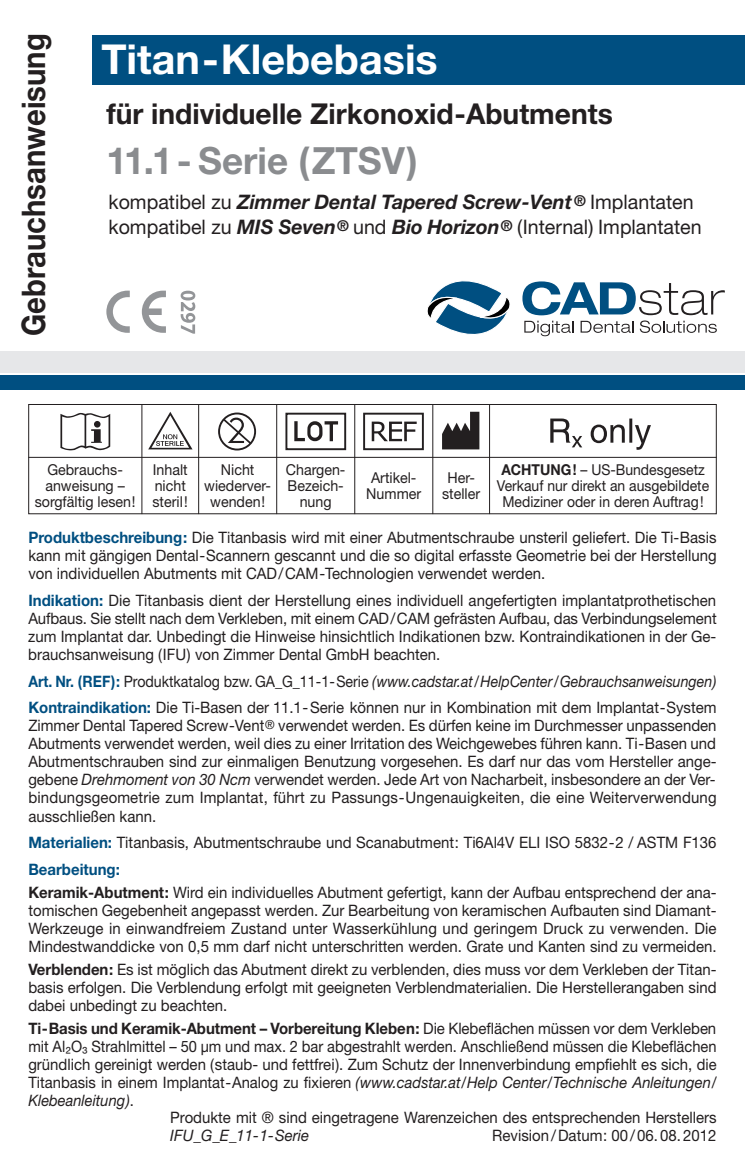
<style>
.page{position:relative;width:745px;height:1170px;background:#fff}
.page>*{position:absolute;margin:0;border:0;box-sizing:border-box;transform-origin:0 0}
.t1{font:700 41.25px "Helvetica Neue";color:#fff}
.t2{font:700 37.5px "Helvetica Neue";color:#8a8c8f}
.t3{font:700 32.5px "Helvetica Neue";color:#231f20;scale:.9 1}
.t4{font:700 28.75px "Helvetica Neue";color:#231f20}
.t5{font:20px/25px "Helvetica Neue";color:#231f20}
.t6{font:15.75px/18px "Helvetica Neue";color:#231f20;text-align:justify;scale:.95 1}
.t7{font:15.75px/26.8px "Helvetica Neue";color:#231f20;scale:.9 1}
.t8{font:italic 15.75px "Helvetica Neue";color:#231f20;scale:.94 1}
.t9{font:15.75px "Helvetica Neue";color:#231f20;scale:.93 1}
.t10{font:700 15.75px "Helvetica Neue";letter-spacing:-.005em;color:#231f20;scale:.95 1}
.t11{font:italic 15.75px "Helvetica Neue";color:#231f20;scale:.95 1}
.t12{font:italic 15.75px "Helvetica Neue";color:#231f20;scale:.93 1}
.t13{font:15px/16.2px "Helvetica Neue";color:#231f20;text-align:center;scale:.95 1}
.t14{font:15px/16.2px "Helvetica Neue";color:#231f20;text-align:center;scale:.93 1}
.s1{font-weight:700;font-style:italic}
.s2{font-weight:700}
.s3{font-weight:700;color:#004f81}
.s4{font-style:italic}
.s5{font-weight:400}
.s6{font-style:normal}
</style>
<div class="page">
<div style="left:92px;top:35px;width:652px;height:50px;background:#004f81"></div>
<div style="left:0;top:376px;width:744px;height:14px;background:#004f81"></div>
<div style="left:0;top:351px;width:744px;height:21px;background:#e6e7e9"></div>
<svg style="left:427px;top:280px;width:83px;height:55px"></svg>
<svg style="left:522px;top:281px;width:202px;height:55px"></svg>
<svg style="left:180px;top:291px;width:15px;height:42px"></svg>
<svg style="left:106px;top:290px;width:24px;height:43px"></svg>
<svg style="left:142px;top:290px;width:24px;height:43px"></svg>
<div style="left:28px;top:404px;width:688px;height:110px;border:1px solid #231f20"></div>
<hr style="left:28px;top:457px;width:688px;height:1px;background:#231f20">
<hr style="left:141px;top:404px;width:1px;height:110px;background:#231f20">
<hr style="left:198px;top:404px;width:1px;height:110px;background:#231f20">
<hr style="left:276px;top:404px;width:1px;height:110px;background:#231f20">
<hr style="left:354px;top:404px;width:1px;height:110px;background:#231f20">
<hr style="left:432px;top:404px;width:1px;height:110px;background:#231f20">
<hr style="left:489px;top:404px;width:1px;height:110px;background:#231f20">
<svg style="left:60px;top:413px;width:50px;height:37px"></svg>
<svg style="left:148px;top:412px;width:44px;height:37px"></svg>
<svg style="left:218px;top:412px;width:38px;height:38px"></svg>
<div style="left:285px;top:412px;width:61px;height:38px;border:2px solid #231f20"></div>
<svg style="left:294px;top:421px;width:44px;height:20px"></svg>
<div style="left:363px;top:412px;width:60px;height:38px;border:2px solid #231f20"></div>
<svg style="left:371px;top:421px;width:45px;height:20px"></svg>
<svg style="left:442px;top:412px;width:37px;height:37px"></svg>
<svg style="left:550px;top:418px;width:32px;height:29px"></svg>
<svg style="left:590px;top:418px;width:60px;height:32px"></svg>
<h3 class="t3" style="left:22px;top:336px;width:338px;rotate:-90deg">Gebrauchsanweisung</h3>
<h1 class="t1" style="left:101px;top:45px;width:337px">Titan-Klebebasis</h1>
<h3 class="t4" style="left:106px;top:104px;width:507px">für individuelle Zirkonoxid-Abutments</h3>
<h2 class="t2" style="left:106px;top:147px;width:312px">11.1- Serie (ZTSV)</h2>
<p class="t5" style="left:108px;top:192px;width:594px">kompatibel zu <span class="s1">Zimmer Dental Tapered Screw-Vent</span><sup>®</sup> Implantaten kompatibel zu <span class="s1">MIS Seven</span><sup>®</sup> und <span class="s1">Bio Horizon</span><sup>®</sup> (Internal) Implantaten</p>
<p class="t13" style="left:35px;top:462px;width:107px">Gebrauchs&shy;anweisung – sorgfältig lesen!</p>
<p class="t13" style="left:152px;top:462px;width:39px;text-align:left">Inhalt nicht steril!</p>
<p class="t13" style="left:204px;top:462px;width:72px">Nicht wiederver&shy;wenden!</p>
<p class="t13" style="left:286px;top:462px;width:64px">Chargen-<br>Bezeich&shy;nung</p>
<p class="t13" style="left:366px;top:470px;width:59px">Artikel-<br>Nummer</p>
<p class="t13" style="left:442px;top:470px;width:41px">Her&shy;steller</p>
<p class="t14" style="left:496px;top:462px;width:229px"><span class="s2">ACHTUNG!</span> – US-Bundesgesetz<br>Verkauf nur direkt an ausgebildete<br>Mediziner oder in deren Auftrag!</p>
<p class="t6" style="left:28px;top:530px;width:725px"><span class="s3">Produktbeschreibung:</span> Die Titanbasis wird mit einer Abutmentschraube unsteril geliefert. Die Ti-Basis kann mit gängigen Dental-Scannern gescannt und die so digital erfasste Geometrie bei der Herstellung von individuellen Abutments mit CAD/CAM-Technologien verwendet werden.</p>
<p class="t6" style="left:28px;top:592px;width:725px"><span class="s3">Indikation:</span> Die Titanbasis dient der Herstellung eines individuell angefertigten implantatprothetischen Aufbaus. Sie stellt nach dem Verkleben, mit einem CAD/CAM gefrästen Aufbau, das Verbindungselement zum Implantat dar. Unbedingt die Hinweise hinsichtlich Indikationen bzw. Kontraindikationen in der Ge&shy;brauchsanweisung (IFU) von Zimmer Dental GmbH beachten.</p>
<p class="t7" style="left:28px;top:669px;width:765px"><span class="s3">Art. Nr. (REF):</span> Produktkatalog bzw. GA_G_11-1-Serie <span class="s4">(www.cadstar.at/HelpCenter/Gebrauchsanweisungen)<br></span><span class="s3">Kontraindikation:</span> Die Ti-Basen der 11.1-Serie können nur in Kombination mit dem Implantat-System</p>
<p class="t6" style="left:28px;top:718px;width:725px">Zimmer Dental Tapered Screw-Vent<sup>®</sup> verwendet werden. Es dürfen keine im Durchmesser unpassenden Abutments verwendet werden, weil dies zu einer Irritation des Weichgewebes führen kann. Ti-Basen und Abutmentschrauben sind zur einmaligen Benutzung vorgesehen. Es darf nur das vom Hersteller ange&shy;gebene <span class="s4">Drehmoment von 30 Ncm</span> verwendet werden. Jede Art von Nacharbeit, insbesondere an der Ver&shy;bindungsgeometrie zum Implantat, führt zu Passungs-Ungenauigkeiten, die eine Weiterverwendung ausschließen kann.</p>
<p class="t6" style="left:28px;top:830px;width:725px;line-height:26.8px"><span class="s3">Materialien:</span> Titanbasis, Abutmentschraube und Scanabutment: Ti6Al4V ELI ISO 5832-2 / ASTM F136<br><span class="s3">Bearbeitung:</span></p>
<p class="t6" style="left:28px;top:884px;width:725px"><span class="s2">Keramik-Abutment:</span> Wird ein individuelles Abutment gefertigt, kann der Aufbau entsprechend der ana&shy;tomischen Gegebenheit angepasst werden. Zur Bearbeitung von keramischen Aufbauten sind Diamant-Werkzeuge in einwandfreiem Zustand unter Wasserkühlung und geringem Druck zu verwenden. Die Min destwanddicke von 0,5 mm darf nicht unterschritten werden. Grate und Kanten sind zu vermeiden.</p>
<p class="t6" style="left:28px;top:961px;width:725px"><span class="s2">Verblenden:</span> Es ist möglich das Abutment direkt zu verblenden, dies muss vor dem Verkleben der Titan&shy;basis erfolgen. Die Verblendung erfolgt mit geeigneten Verblendmaterialien. Die Herstellerangaben sind dabei unbedingt zu beachten.</p>
<p class="t10" style="left:28px;top:1022px;width:725px">Ti-Basis und Keramik-Abutment – Vorbereitung Kleben: <span class="s5">Die Klebeflächen müssen vor dem Verkleben</span></p>
<p class="t9" style="left:28px;top:1040px;width:741px">mit Al²O³ Strahlmittel – 50 µm und max. 2 bar abgestrahlt werden. Anschließend müssen die Klebeflächen</p>
<p class="t6" style="left:28px;top:1056px;width:725px">gründlich gereinigt werden (staub- und fettfrei). Zum Schutz der Innenverbindung empfiehlt es sich, die</p>
<p class="t8" style="left:28px;top:1076px;width:733px"><span class="s6">Titanbasis in einem Implantat-Analog zu fixieren</span> (www.cadstar.at/Help Center/Technische Anleitungen/</p>
<p class="t12" style="left:28px;top:1094px;width:115px">Klebeanleitung)<span class="s6">.</span></p>
<p class="t6" style="left:170px;top:1109px;width:576px">Produkte mit ® sind eingetragene Warenzeichen des entsprechenden Herstellers</p>
<p class="t11" style="left:170px;top:1130px;width:148px">IFU_G_E_11-1-Serie</p>
<p class="t6" style="left:492px;top:1128px;width:237px">Revision/Datum: 00/06. 08. 2012</p>
</div>
